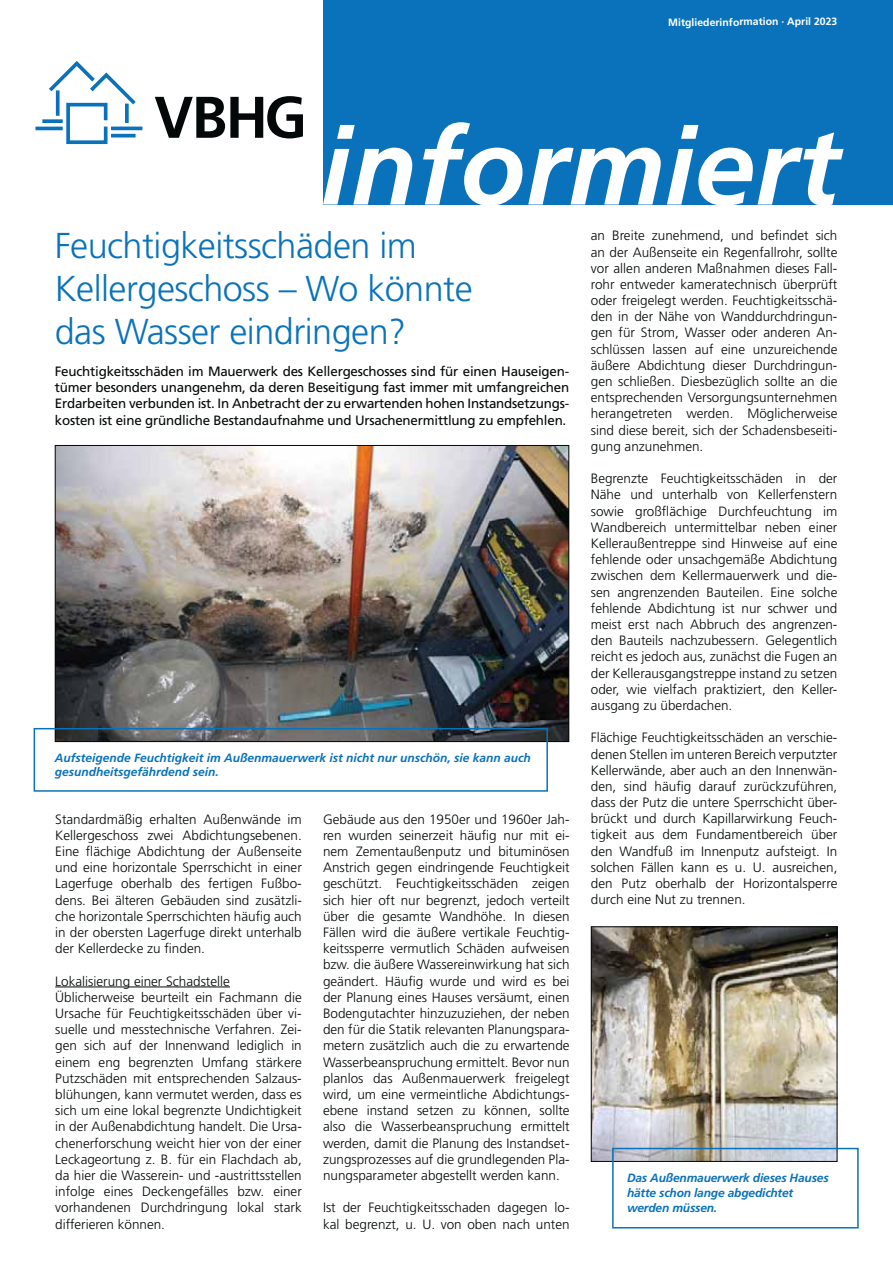
<style>
.page{position:relative;width:893px;height:1263px;background:#fff}
.page>*{position:absolute;margin:0;border:0;box-sizing:border-box;transform-origin:0 0}
.t1{font:italic 700 108px "Frutiger";letter-spacing:.005em;color:#fff}
.t2{font:300 36px/43.2px "Frutiger";letter-spacing:-.015em;color:#0a72ba}
.t3{font:300 13.5px/16.2px "Frutiger";color:#040809;text-align:justify}
.t4{font:13.5px/16.2px "Frutiger";letter-spacing:-.015em;color:#040809;text-align:justify}
.t5{font:italic 700 12px/15px "Frutiger";color:#0a72ba}
.t6{font:700 10.5px "Frutiger";color:#fff}
</style>
<div class="page">
<div style="left:323px;top:0;width:570px;height:204px;background:#0a72ba"></div>
<hr style="left:55px;top:987px;width:175px;height:1px;background:#040809">
<svg style="left:155px;top:96px;width:148px;height:42px"></svg>
<hr style="left:111px;top:127px;width:31px;height:3px;background:#0a72ba">
<svg style="left:42px;top:119px;width:3px;height:4px"></svg>
<hr style="left:35px;top:127px;width:28px;height:3px;background:#0a72ba">
<svg style="left:45px;top:61px;width:95px;height:84px"></svg>
<img style="left:57px;top:447px;width:510px;height:293px">
<div style="left:55px;top:445px;width:514px;height:297px;border:1px solid #040809"></div>
<img style="left:593px;top:928px;width:242px;height:232px">
<div style="left:591px;top:926px;width:246px;height:236px;border:1px solid #040809"></div>
<div style="left:612px;top:1148px;width:247px;height:81px;border:2px solid #0a72ba"></div>
<div style="left:34px;top:728px;width:514px;height:64px;border:2px solid #0a72ba"></div>
<p class="t6" style="left:668px;top:19px;width:171px;rotate:-1deg">Mitgliederinformation · April 2023</p>
<h1 class="t1" style="left:321px;top:124px;width:520px">informiert</h1>
<h2 class="t2" style="left:55px;top:227px;width:419px">Feuchtigkeitsschäden im<br>Kellergeschoss – Wo könnte das Wasser eindringen?</h2>
<p class="t3" style="left:591px;top:229px;width:248px">an Breite zunehmend, und befindet sich an der Außenseite ein Regenfallrohr, sollte vor allen anderen Maßnahmen dieses Fall&shy;rohr entweder kameratechnisch überprüft oder freigelegt werden. Feuchtigkeitsschä&shy;den in der Nähe von Wanddurchdringun&shy;gen für Strom, Wasser oder anderen An&shy;schlüssen lassen auf eine unzureichende äußere Abdichtung dieser Durchdringun&shy;gen schließen. Diesbezüglich sollte an die entsprechenden Versorgungsunternehmen herangetreten werden. Möglicherweise sind diese bereit, sich der Schadensbeseiti&shy;gung anzunehmen.</p>
<p class="t3" style="left:591px;top:471px;width:248px">Begrenzte Feuchtigkeitsschäden in der Nähe und unterhalb von Kellerfenstern sowie großflächige Durchfeuchtung im Wandbereich untermittelbar neben einer Kelleraußentreppe sind Hinweise auf eine fehlende oder unsachgemäße Abdichtung zwischen dem Kellermauerwerk und die&shy;sen angrenzenden Bauteilen. Eine solche fehlende Abdichtung ist nur schwer und meist erst nach Abbruch des angrenzen&shy;den Bauteils nachzubessern. Gelegentlich reicht es jedoch aus, zunächst die Fugen an der Kellerausgangstreppe instand zu setzen oder, wie vielfach praktiziert, den Keller&shy;ausgang zu überdachen.</p>
<p class="t3" style="left:591px;top:731px;width:248px">Flächige Feuchtigkeitsschäden an verschie&shy;denen Stellen im unteren Bereich verputzter Kellerwände, aber auch an den Innenwän&shy;den, sind häufig darauf zurückzuführen, dass der Putz die untere Sperrschicht über&shy;brückt und durch Kapillarwirkung Feuch&shy;tigkeit aus dem Fundamentbereich über den Wandfuß im Innenputz aufsteigt. In solchen Fällen kann es u. U. ausreichen, den Putz oberhalb der Horizontalsperre durch eine Nut zu trennen.</p>
<p class="t4" style="left:55px;top:364px;width:516px">Feuchtigkeitsschäden im Mauerwerk des Kellergeschosses sind für einen Hauseigen&shy;tümer besonders unangenehm, da deren Beseitigung fast immer mit umfangreichen Erdarbeiten verbunden ist. In Anbetracht der zu erwartenden hohen Instandsetzungs&shy;kosten ist eine gründliche Bestandaufnahme und Ursachenermittlung zu empfehlen.</p>
<p class="t5" style="left:55px;top:751px;width:477px">Aufsteigende Feuchtigkeit im Außenmauerwerk ist nicht nur unschön, sie kann auch gesundheitsgefährdend sein.</p>
<p class="t3" style="left:55px;top:812px;width:248px">Standardmäßig erhalten Außenwände im Kellergeschoss zwei Abdichtungsebenen.<br>Eine flächige Abdichtung der Außenseite und eine horizontale Sperrschicht in einer Lagerfuge oberhalb des fertigen Fußbo&shy;dens. Bei älteren Gebäuden sind zusätzli&shy;che horizontale Sperrschichten häufig auch in der obersten Lagerfuge direkt unterhalb der Kellerdecke zu finden.</p>
<p class="t3" style="left:55px;top:974px;width:248px;text-align:left">Lokalisierung einer Schadstelle Üblicherweise beurteilt ein Fachmann die Ursache für Feuchtigkeitsschäden über vi&shy;suelle und messtechnische Verfahren. Zei&shy;gen sich auf der Innenwand lediglich in einem eng begrenzten Umfang stärkere Putzschäden mit entsprechenden Salzaus&shy;blühungen, kann vermutet werden, dass es sich um eine lokal begrenzte Undichtigkeit in der Außenabdichtung handelt. Die Ursa&shy;chenerforschung weicht hier von der einer Leckageortung z. B. für ein Flachdach ab, da hier die Wasserein- und -austrittsstellen infolge eines Deckengefälles bzw. einer vorhandenen Durchdringung lokal stark differieren können.</p>
<p class="t3" style="left:323px;top:812px;width:248px">Gebäude aus den 1950er und 1960er Jah&shy;ren wurden seinerzeit häufig nur mit ei&shy;nem Zementaußenputz und bituminösen Anstrich gegen eindringende Feuchtigkeit geschützt. Feuchtigkeitsschäden zeigen sich hier oft nur begrenzt, jedoch verteilt über die gesamte Wandhöhe. In diesen Fällen wird die äußere vertikale Feuchtig&shy;keitssperre vermutlich Schäden aufweisen bzw. die äußere Wassereinwirkung hat sich geändert. Häufig wurde und wird es bei der Planung eines Hauses versäumt, einen Bodengutachter hinzuzuziehen, der neben den für die Statik relevanten Planungspara&shy;metern zusätzlich auch die zu erwartende Wasserbeanspruchung ermittelt. Bevor nun planlos das Außenmauerwerk freigelegt wird, um eine vermeintliche Abdichtungs&shy;ebene instand setzen zu können, sollte also die Wasserbeanspruchung ermittelt werden, damit die Planung des Instandset&shy;zungsprozesses auf die grundlegenden Pla&shy;nungsparameter abgestellt werden kann.</p>
<p class="t3" style="left:323px;top:1201px;width:248px">Ist der Feuchtigkeitsschaden dagegen lo&shy;kal begrenzt, u. U. von oben nach unten</p>
<p class="t5" style="left:627px;top:1172px;width:203px">Das Außenmauerwerk dieses Hauses hätte schon lange abgedichtet werden müssen.</p>
</div>
